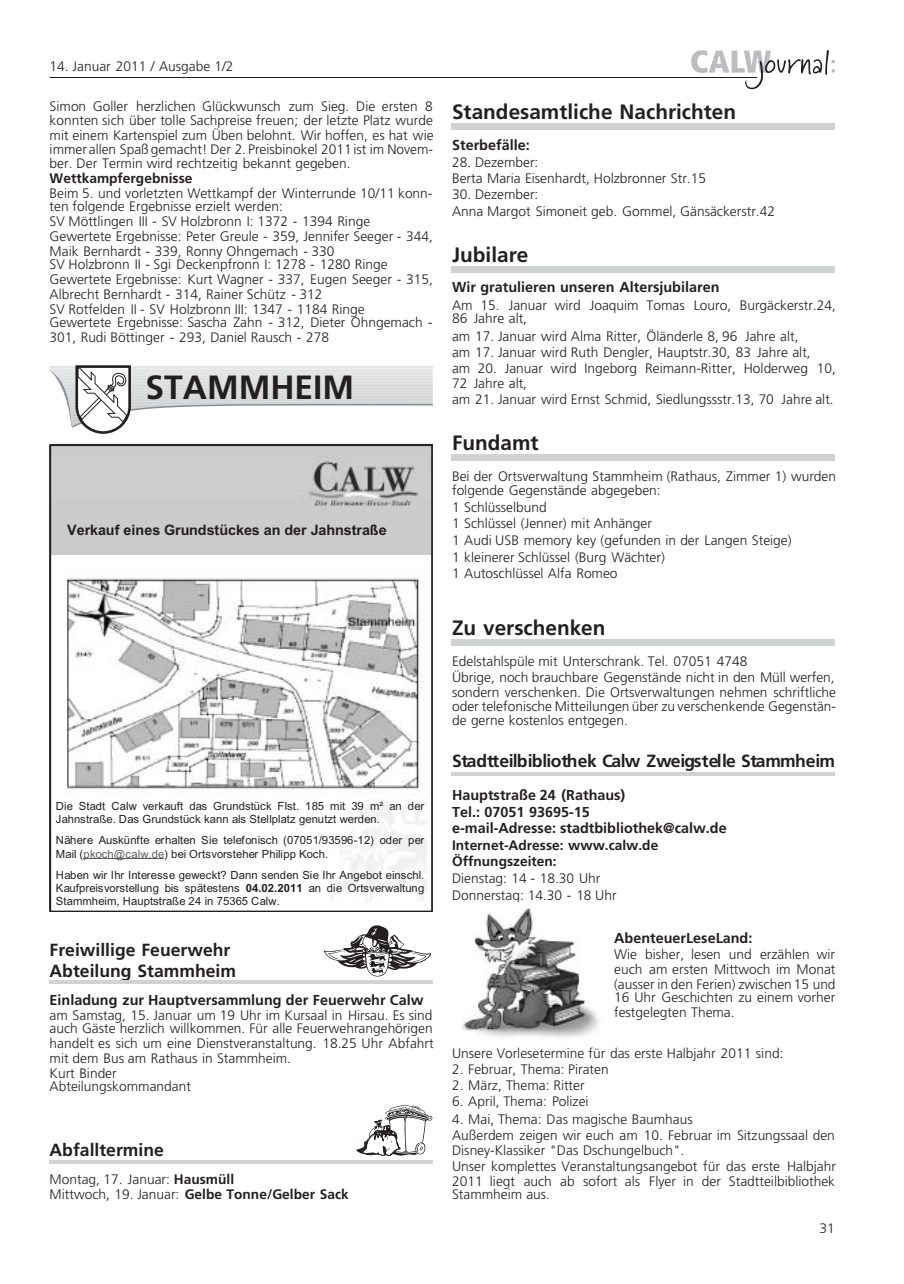
<style>
.page{position:relative;width:904px;height:1284px;background:#fff}
.page>*{position:absolute;margin:0;border:0;box-sizing:border-box;transform-origin:0 0}
.t1{font:700 33.6px "Frutiger";color:#231f20}
.t2{font:700 20.85px "Frutiger";color:#231f20}
.t3{font:700 17.55px/20.2px "Frutiger";color:#231f20}
.t4{font:700 17.55px "Frutiger";letter-spacing:-.02em;color:#231f20}
.t5{font:700 14.4px/17.5px "Frutiger";color:#231f20}
.t6{font:14.4px "Arial Bold MT OV CHHXBA";letter-spacing:-.01em;color:#231f20}
.t7{font:300 13.8px/14.9px "Frutiger";color:#231f20}
.t8{font:700 13.8px/16.2px "Frutiger";color:#231f20}
.t9{font:11.25px/13.2px "Arial MT OV AHHXBA";letter-spacing:.01em;color:#231f20}
.s1{color:#5d5d60}
.s2{font-family:"Arial Bold MT OV CHHXBA"}
.s3{font-weight:700}
</style>
<div class="page">
<svg style="left:691px;top:50px;width:144px;height:40px"></svg>
<hr style="left:50px;top:77px;width:707px;height:1px;background:#231f20">
<svg style="left:50px;top:365px;width:383px;height:69px"></svg>
<div style="left:52px;top:447px;width:379px;height:107px;background:#cbcbcb"></div>
<img style="left:66px;top:578px;width:357px;height:219px">
<hr style="left:84px;top:859px;width:80px;height:1px;background:#5d5d60">
<hr style="left:50px;top:444px;width:383px;height:1px;background:#231f20">
<hr style="left:50px;top:911px;width:383px;height:1px;background:#231f20">
<hr style="left:49px;top:445px;width:1px;height:466px;background:#231f20">
<hr style="left:431px;top:445px;width:1px;height:466px;background:#231f20">
<svg style="left:324px;top:925px;width:107px;height:52px"></svg>
<hr style="left:49px;top:981px;width:383px;height:3px;background:#d1d2d4">
<svg style="left:356px;top:1105px;width:76px;height:51px"></svg>
<hr style="left:49px;top:1161px;width:383px;height:3px;background:#d1d2d4">
<div style="left:451px;top:124px;width:384px;height:6px;background:#d1d2d4"></div>
<div style="left:451px;top:266px;width:384px;height:7px;background:#d1d2d4"></div>
<div style="left:451px;top:454px;width:384px;height:7px;background:#d1d2d4"></div>
<div style="left:451px;top:639px;width:384px;height:7px;background:#d1d2d4"></div>
<hr style="left:451px;top:772px;width:384px;height:3px;background:#d1d2d4">
<img style="left:462px;top:908px;width:137px;height:130px">
<p class="t7" style="left:50px;top:60px;width:185px">14. Januar 2011 / Ausgabe 1/2</p>
<p class="t7" style="left:50px;top:101px;width:385px;line-height:13.5px">Simon Goller herzlichen Glückwunsch zum Sieg. Die ersten 8 konnten sich über tolle Sachpreise freuen; der letzte Platz wurde</p>
<p class="t7" style="left:50px;top:128px;width:385px">mit einem Kartenspiel zum Üben belohnt. Wir hoffen, es hat wie immerallen Spaß gemacht! Der 2. Preisbinokel 2011ist im Novem-</p>
<p class="t7" style="left:50px;top:157px;width:302px">ber. Der Termin wird rechtzeitig bekannt gegeben.</p>
<p class="t8" style="left:50px;top:171px;width:144px">Wettkampfergebnisse</p>
<p class="t7" style="left:50px;top:187px;width:384px;line-height:13.5px">Beim 5. und vorletzten Wettkampf der Winterrunde 10/11 konn&shy;ten folgende Ergebnisse erzielt werden:</p>
<p class="t7" style="left:50px;top:215px;width:385px">SV Möttlingen III - SV Holzbronn I: 1372 - 1394 Ringe<br>Gewertete Ergebnisse: Peter Greule - 359, Jennifer Seeger - 344,<br>Maik Bernhardt - 339, Ronny Ohngemach - 330</p>
<p class="t7" style="left:50px;top:258px;width:385px">SV Holzbronn II - Sgi Deckenpfronn I: 1278 - 1280 Ringe Gewertete Ergebnisse: Kurt Wagner - 337, Eugen Seeger - 315, Albrecht Bernhardt - 314, Rainer Schütz - 312<br>SV Rotfelden II - SV Holzbronn III: 1347 - 1184 Ringe</p>
<p class="t7" style="left:50px;top:316px;width:384px">Gewertete Ergebnisse: Sascha Zahn - 312, Dieter Ohngemach -<br>301, Rudi Böttinger - 293, Daniel Rausch - 278</p>
<h1 class="t1" style="left:145px;top:373px;width:210px">STAMMHEIM</h1>
<p class="t6" style="left:67px;top:522px;width:321px">Verkauf eines Grundstückes an der Jahnstraße</p>
<p class="t9" style="left:56px;top:800px;width:370px">Die Stadt Calw verkauft das Grundstück Flst. 185 mit 39 m² an der<br>Jahnstraße. Das Grundstück kann als Stellplatz genutzt werden.</p>
<p class="t9" style="left:56px;top:835px;width:370px">Nähere Auskünfte erhalten Sie telefonisch (07051/93596-12) oder per<br>Mail (<span class="s1">pkoch@calw.de</span>) bei Ortsvorsteher Philipp Koch.</p>
<p class="t9" style="left:56px;top:870px;width:370px;text-align:justify">Haben wir Ihr Interesse geweckt? Dann senden Sie Ihr Angebot einschl.<br>Kaufpreisvorstellung bis spätestens <span class="s2">04.02.2011</span> an die Ortsverwaltung Stammheim, Hauptstraße 24 in 75365 Calw.</p>
<p class="t3" style="left:50px;top:942px;width:188px">Freiwillige Feuerwehr<br>Abteilung Stammheim</p>
<p class="t5" style="left:50px;top:992px;width:375px">Einladung zur Hauptversammlung der Feuerwehr Calw</p>
<p class="t7" style="left:50px;top:1009px;width:384px;line-height:13.5px">am Samstag, 15. Januar um 19 Uhr im Kursaal in Hirsau. Es sind auch Gäste herzlich willkommen. Für alle Feuerwehrangehörigen</p>
<p class="t7" style="left:50px;top:1037px;width:385px">handelt es sich um eine Dienstveranstaltung. 18.25 Uhr Abfahrt mit dem Bus am Rathaus in Stammheim.<br>Kurt Binder</p>
<p class="t7" style="left:50px;top:1080px;width:143px">Abteilungskommandant</p>
<p class="t3" style="left:50px;top:1141px;width:116px">Abfalltermine</p>
<p class="t7" style="left:50px;top:1173px;width:300px">Montag, 17. Januar: <span class="s3">Hausmüll<br></span>Mittwoch, 19. Januar: <span class="s3">Gelbe Tonne/Gelber Sack</span></p>
<h2 class="t2" style="left:452px;top:104px;width:285px">Standesamtliche Nachrichten</h2>
<p class="t5" style="left:452px;top:138px;width:79px">Sterbefälle:</p>
<p class="t7" style="left:452px;top:155px;width:255px;line-height:16.2px">28. Dezember:<br>Berta Maria Eisenhardt, Holzbronner Str.15</p>
<p class="t7" style="left:452px;top:186px;width:324px;line-height:17.5px">30. Dezember:<br>Anna Margot Simoneit geb. Gommel, Gänsäckerstr.42</p>
<h2 class="t2" style="left:452px;top:247px;width:78px">Jubilare</h2>
<p class="t5" style="left:452px;top:279px;width:269px">Wir gratulieren unseren Altersjubilaren</p>
<p class="t7" style="left:452px;top:299px;width:385px;line-height:13.5px">Am 15. Januar wird Joaquim Tomas Louro, Burgäckerstr.24,<br>86 Jahre alt,</p>
<p class="t7" style="left:452px;top:329px;width:385px;line-height:16.2px">am 17. Januar wird Alma Ritter, Öländerle 8, 96 Jahre alt,<br>am 17. Januar wird Ruth Dengler, Hauptstr.30, 83 Jahre alt,<br>am 20. Januar wird Ingeborg Reimann-Ritter, Holderweg 10,</p>
<p class="t7" style="left:452px;top:376px;width:383px;line-height:16.2px">72 Jahre alt,<br>am 21. Januar wird Ernst Schmid, Siedlungssstr.13, 70 Jahre alt.</p>
<h2 class="t2" style="left:452px;top:434px;width:88px">Fundamt</h2>
<p class="t7" style="left:452px;top:471px;width:385px;line-height:13.5px">Bei der Ortsverwaltung Stammheim (Rathaus, Zimmer 1) wurden folgende Gegenstände abgegeben:</p>
<p class="t7" style="left:452px;top:500px;width:341px;line-height:16.2px">1 Schlüsselbund<br>1 Schlüssel (Jenner) mit Anhänger<br>1 Audi USB memory key (gefunden in der Langen Steige)</p>
<p class="t7" style="left:452px;top:550px;width:214px;line-height:16.2px">1 kleinerer Schlüssel (Burg Wächter)<br>1 Autoschlüssel Alfa Romeo</p>
<h2 class="t2" style="left:452px;top:619px;width:155px">Zu verschenken</h2>
<p class="t7" style="left:452px;top:654px;width:384px;line-height:16.2px">Edelstahlspüle mit Unterschrank. Tel. 07051 4748<br>Übrige, noch brauchbare Gegenstände nicht in den Müll werfen,</p>
<p class="t7" style="left:452px;top:687px;width:385px;line-height:13.5px">sondern verschenken. Die Ortsverwaltungen nehmen schriftliche oder telefonische Mitteilungen über zu verschenkende Gegenstän-</p>
<p class="t7" style="left:452px;top:714px;width:177px">de gerne kostenlos entgegen.</p>
<p class="t4" style="left:452px;top:754px;width:384px">Stadtteilbibliothek Calw Zweigstelle Stammheim</p>
<p class="t5" style="left:452px;top:787px;width:175px">Hauptstraße 24 (Rathaus)<br>Tel.: 07051 93695-15</p>
<p class="t5" style="left:452px;top:821px;width:276px">e-mail-Adresse: stadtbibliothek@calw.de</p>
<p class="t8" style="left:452px;top:838px;width:208px">Internet-Adresse: www.calw.de<br>Öffnungszeiten:</p>
<p class="t7" style="left:452px;top:872px;width:166px;line-height:16.2px">Dienstag: 14 - 18.30 Uhr<br>Donnerstag: 14.30 - 18 Uhr</p>
<p class="t5" style="left:614px;top:930px;width:140px">AbenteuerLeseLand:</p>
<p class="t7" style="left:614px;top:948px;width:223px;text-align:justify">Wie bisher, lesen und erzählen wir euch am ersten Mittwoch im Monat (ausser in den Ferien) zwischen 15 und</p>
<p class="t7" style="left:614px;top:991px;width:222px">16 Uhr Geschichten zu einem vorher festgelegten Thema.</p>
<p class="t7" style="left:452px;top:1046px;width:333px">Unsere Vorlesetermine für das erste Halbjahr 2011 sind:</p>
<p class="t7" style="left:452px;top:1063px;width:158px">2. Februar, Thema: Piraten</p>
<p class="t7" style="left:452px;top:1079px;width:134px">2. März, Thema: Ritter</p>
<p class="t7" style="left:452px;top:1095px;width:138px">6. April, Thema: Polizei</p>
<p class="t7" style="left:452px;top:1112px;width:384px;line-height:16.2px">4. Mai, Thema: Das magische Baumhaus<br>Außerdem zeigen wir euch am 10. Februar im Sitzungssaal den</p>
<p class="t7" style="left:452px;top:1143px;width:385px;line-height:16.2px">Disney-Klassiker "Das Dschungelbuch".<br>Unser komplettes Veranstaltungsangebot für das erste Halbjahr</p>
<p class="t7" style="left:452px;top:1175px;width:384px;line-height:13.5px">2011 liegt auch ab sofort als Flyer in der Stadtteilbibliothek<br>Stammheim aus.</p>
<p class="t7" style="left:819px;top:1222px;width:17px">31</p>
</div>
